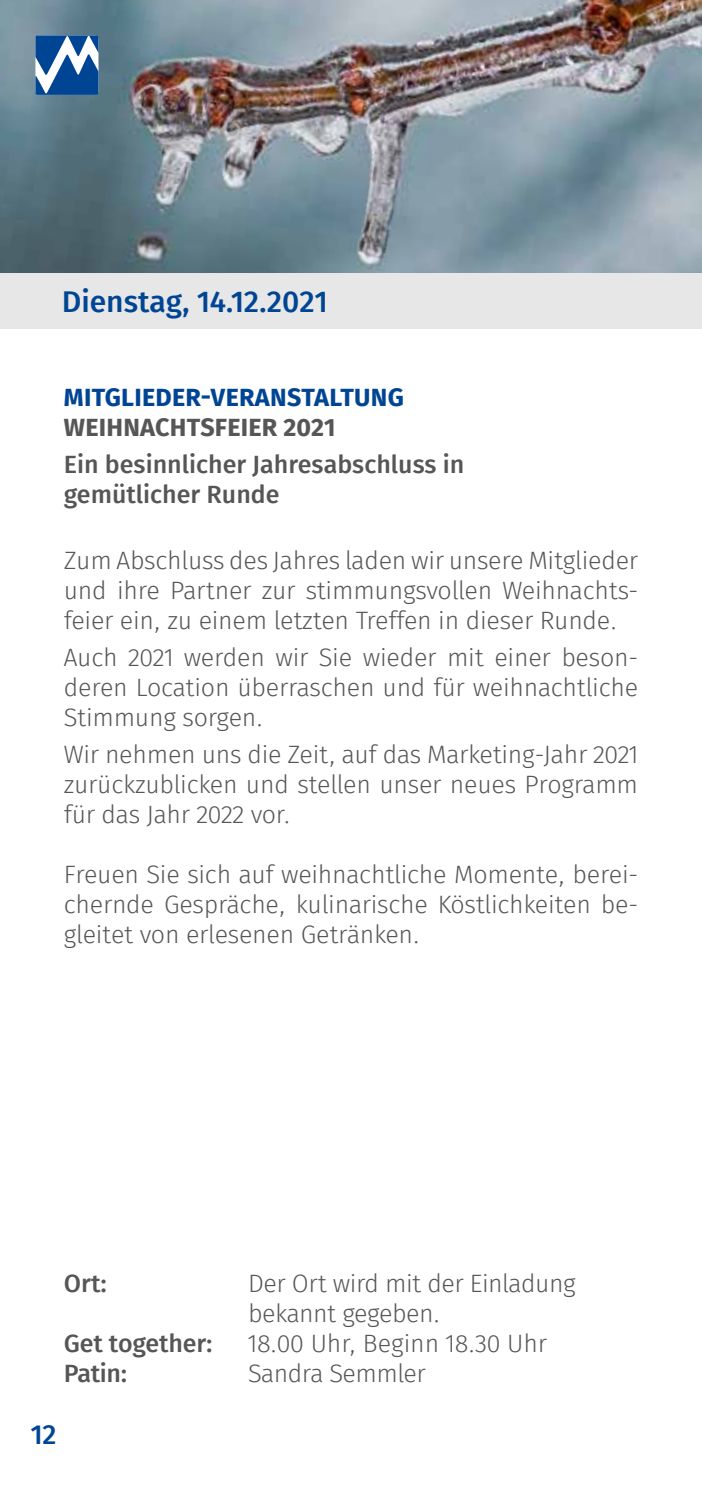
<style>
.page{position:relative;width:702px;height:1489px;background:#fff}
.page>*{position:absolute;margin:0;border:0;box-sizing:border-box;transform-origin:0 0}
.t1{font:500 30px "Fira Sans";color:#004594}
.t2{font:500 27.5px "Fira Sans";color:#004594}
.t3{font:300 25px/30px "Fira Sans";letter-spacing:-.01em;color:#565656;text-align:justify}
.t4{font:500 25px/30px "Fira Sans";color:#565656}
.t5{font:700 25px "Fira Sans";letter-spacing:.01em;color:#004594}
.t6{font:700 25px "Fira Sans";letter-spacing:.01em;color:#565656}
</style>
<div class="page">
<div style="left:0;top:273px;width:702px;height:55px;background:#e3e3e3"></div>
<img style="left:0;top:0;width:702px;height:273px">
<svg style="left:35px;top:35px;width:63px;height:60px"></svg>
<p class="t1" style="left:62px;top:280px;width:267px">Dienstag, 14.12.2021</p>
<p class="t5" style="left:64px;top:380px;width:341px">MITGLIEDER-VERANSTALTUNG</p>
<p class="t6" style="left:64px;top:410px;width:273px">WEIHNACHTSFEIER 2021</p>
<p class="t4" style="left:64px;top:451px;width:402px">Ein besinnlicher Jahresabschluss in gemütlicher Runde</p>
<p class="t3" style="left:64px;top:547px;width:576px">Zum Abschluss des Jahres laden wir unsere Mitglieder und ihre Partner zur stimmungsvollen Weihnachts&shy;feier ein, zu einem letzten Treffen in dieser Runde.</p>
<p class="t3" style="left:64px;top:644px;width:575px">Auch 2021 werden wir Sie wieder mit einer beson&shy;deren Location überraschen und für weihnachtliche Stimmung sorgen.</p>
<p class="t3" style="left:64px;top:741px;width:576px">Wir nehmen uns die Zeit, auf das Marketing-Jahr 2021 zurückzublicken und stellen unser neues Programm für das Jahr 2022 vor.</p>
<p class="t3" style="left:64px;top:861px;width:576px">Freuen Sie sich auf weihnachtliche Momente, berei&shy;chernde Gespräche, kulinarische Köstlichkeiten be&shy;gleitet von erlesenen Getränken.</p>
<p class="t4" style="left:64px;top:1270px;width:45px">Ort:</p>
<p class="t3" style="left:248px;top:1270px;width:329px">Der Ort wird mit der Einladung bekannt gegeben.</p>
<p class="t4" style="left:64px;top:1330px;width:150px">Get together:</p>
<p class="t3" style="left:248px;top:1330px;width:300px">18.00 Uhr, Beginn 18.30 Uhr</p>
<p class="t4" style="left:64px;top:1360px;width:65px">Patin:</p>
<p class="t3" style="left:248px;top:1360px;width:179px">Sandra Semmler</p>
<p class="t2" style="left:31px;top:1414px;width:27px">12</p>
</div>
